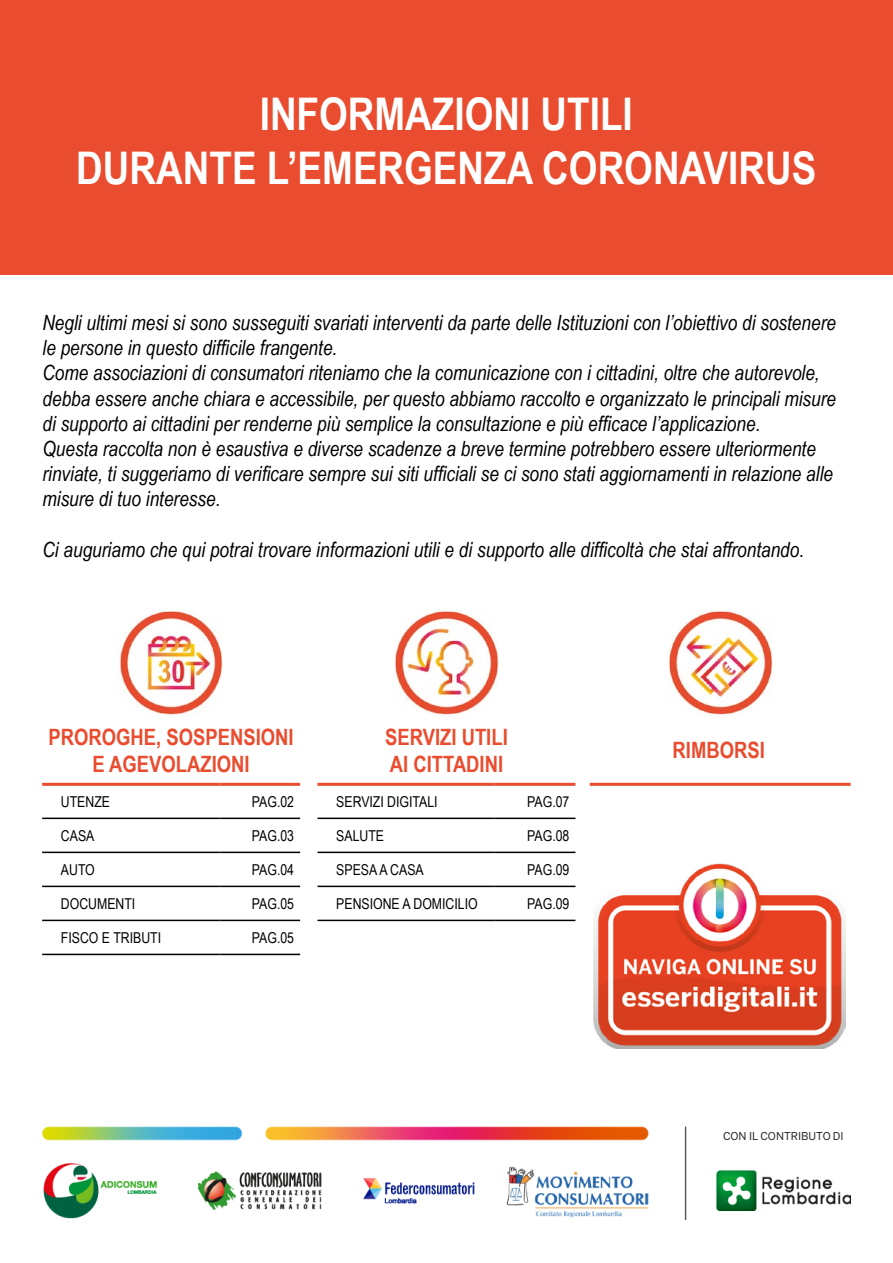
<style>
.page{position:relative;width:893px;height:1263px;background:#fff}
.page>*{position:absolute;margin:0;border:0;box-sizing:border-box;transform-origin:0 0}
.t1{font:700 45px/54px "Arial Narrow";color:#fff;text-align:center}
.t2{font:700 22.5px/27px "Arial Narrow";color:#e94c2e;text-align:center}
.t3{font:italic 21px/25.2px "Arial Narrow";color:#000}
.t4{font:15px "Arial Narrow";color:#000}
.t5{font:10.8px "Benton Sans";color:#1c1c1c}
</style>
<div class="page">
<div style="left:0;top:0;width:893px;height:274px;background:#e94c2e"></div>
<img style="left:43px;top:1127px;width:807px;height:93px">
<hr style="left:42px;top:817px;width:177px;height:2px;background:#000">
<hr style="left:42px;top:954px;width:177px;height:1px;background:#000">
<hr style="left:42px;top:852px;width:177px;height:1px;background:#000">
<hr style="left:42px;top:886px;width:177px;height:1px;background:#000">
<hr style="left:42px;top:920px;width:177px;height:1px;background:#000">
<hr style="left:219px;top:817px;width:81px;height:2px;background:#000">
<hr style="left:219px;top:852px;width:81px;height:1px;background:#000">
<hr style="left:219px;top:886px;width:81px;height:1px;background:#000">
<hr style="left:219px;top:920px;width:81px;height:1px;background:#000">
<hr style="left:219px;top:954px;width:81px;height:1px;background:#000">
<hr style="left:42px;top:783px;width:177px;height:3px;background:#e94c2e">
<hr style="left:219px;top:783px;width:81px;height:3px;background:#e94c2e">
<img style="left:119px;top:610px;width:104px;height:105px">
<hr style="left:317px;top:817px;width:178px;height:2px;background:#000">
<hr style="left:317px;top:852px;width:178px;height:1px;background:#000">
<hr style="left:317px;top:886px;width:178px;height:1px;background:#000">
<hr style="left:495px;top:817px;width:80px;height:2px;background:#000">
<hr style="left:495px;top:852px;width:80px;height:1px;background:#000">
<hr style="left:495px;top:886px;width:80px;height:1px;background:#000">
<hr style="left:317px;top:920px;width:178px;height:1px;background:#000">
<hr style="left:495px;top:920px;width:80px;height:1px;background:#000">
<hr style="left:317px;top:783px;width:178px;height:3px;background:#e94c2e">
<hr style="left:495px;top:783px;width:80px;height:3px;background:#e94c2e">
<img style="left:394px;top:611px;width:105px;height:104px">
<hr style="left:590px;top:783px;width:261px;height:3px;background:#e94c2e">
<img style="left:668px;top:611px;width:105px;height:104px">
<img style="left:594px;top:863px;width:252px;height:186px">
<h1 class="t1" style="left:76px;top:84px;width:742px">INFORMAZIONI UTILI<br>DURANTE L’EMERGENZA CORONAVIRUS</h1>
<p class="t3" style="left:43px;top:310px;width:795px">Negli ultimi mesi si sono susseguiti svariati interventi da parte delle Istituzioni con l’obiettivo di sostenere le persone in questo difficile frangente.<br>Come associazioni di consumatori riteniamo che la comunicazione con i cittadini, oltre che autorevole, debba essere anche chiara e accessibile, per questo abbiamo raccolto e organizzato le principali misure di supporto ai cittadini per renderne più semplice la consultazione e più efficace l’applicazione.<br>Questa raccolta non è esaustiva e diverse scadenze a breve termine potrebbero essere ulteriormente rinviate, ti suggeriamo di verificare sempre sui siti ufficiali se ci sono stati aggiornamenti in relazione alle misure di tuo interesse.</p>
<p class="t3" style="left:43px;top:536px;width:763px">Ci auguriamo che qui potrai trovare informazioni utili e di supporto alle difficoltà che stai affrontando.</p>
<p class="t2" style="left:49px;top:722px;width:247px">PROROGHE, SOSPENSIONI<br>E AGEVOLAZIONI</p>
<p class="t4" style="left:61px;top:790px;width:51px">UTENZE</p>
<p class="t4" style="left:252px;top:790px;width:44px">PAG.02</p>
<p class="t4" style="left:61px;top:824px;width:35px">CASA</p>
<p class="t4" style="left:252px;top:824px;width:44px">PAG.03</p>
<p class="t4" style="left:61px;top:858px;width:35px">AUTO</p>
<p class="t4" style="left:252px;top:858px;width:44px">PAG.04</p>
<p class="t4" style="left:61px;top:892px;width:76px">DOCUMENTI</p>
<p class="t4" style="left:252px;top:892px;width:44px">PAG.05</p>
<p class="t4" style="left:61px;top:926px;width:102px">FISCO E TRIBUTI</p>
<p class="t4" style="left:252px;top:926px;width:44px">PAG.05</p>
<p class="t2" style="left:385px;top:722px;width:124px;text-align:left">SERVIZI UTILI<br>AI CITTADINI</p>
<p class="t4" style="left:336px;top:790px;width:103px">SERVIZI DIGITALI</p>
<p class="t4" style="left:527px;top:790px;width:44px">PAG.07</p>
<p class="t4" style="left:336px;top:824px;width:49px">SALUTE</p>
<p class="t4" style="left:527px;top:824px;width:44px">PAG.08</p>
<p class="t4" style="left:336px;top:858px;width:89px">SPESA A CASA</p>
<p class="t4" style="left:527px;top:858px;width:44px">PAG.09</p>
<p class="t4" style="left:336px;top:892px;width:143px">PENSIONE A DOMICILIO</p>
<p class="t4" style="left:527px;top:892px;width:44px">PAG.09</p>
<p class="t2" style="left:673px;top:736px;width:94px">RIMBORSI</p>
<p class="t5" style="left:723px;top:1130px;width:122px">CON IL CONTRIBUTO DI</p>
</div>
